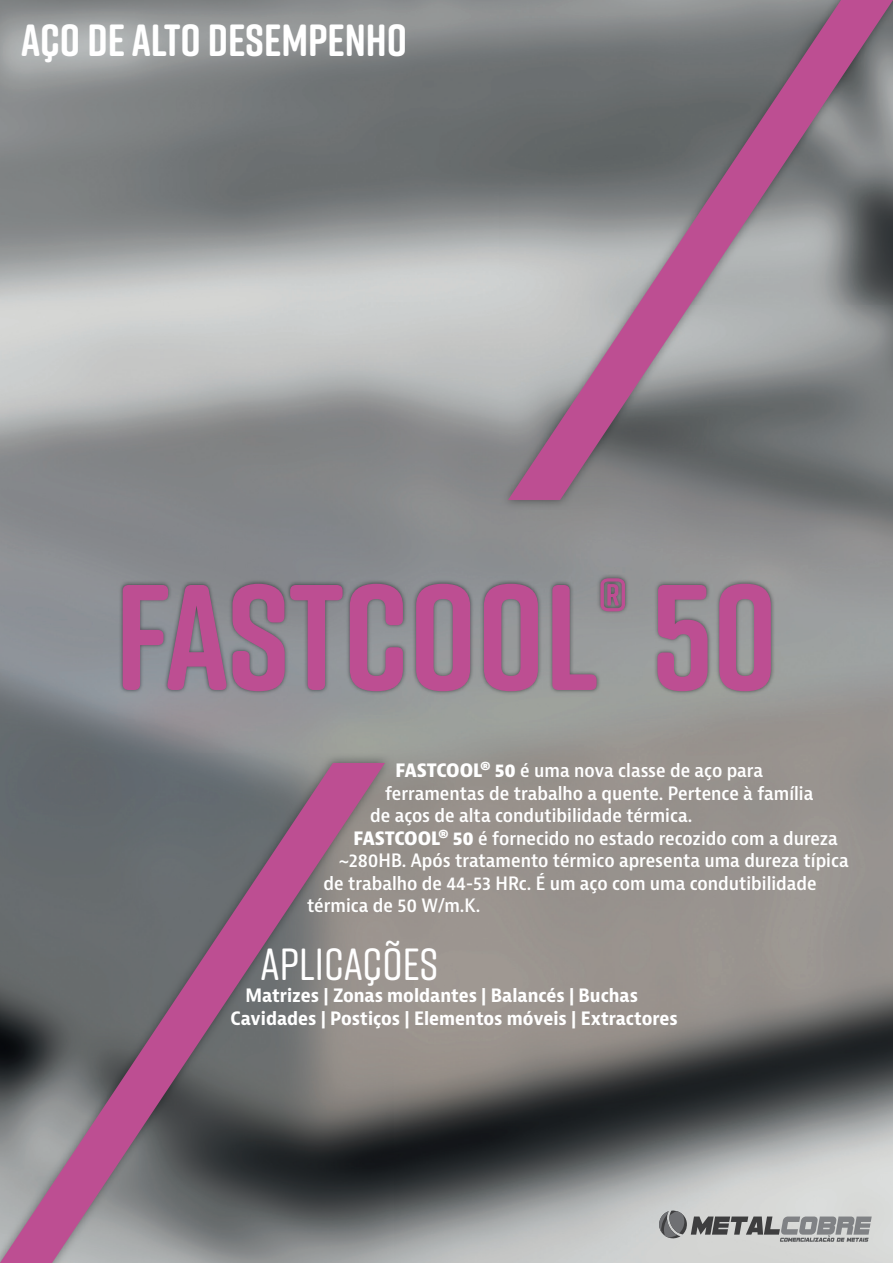
<style>
.page{position:relative;width:893px;height:1263px;background:#fff}
.page>*{position:absolute;margin:0;border:0;box-sizing:border-box;transform-origin:0 0}
.t1{font:700 150px "Rift Soft";color:#bd4e92}
.t2{font:700 45px "Rift Soft";color:#fff}
.t3{font:500 45px "Rift Soft";color:#fff}
.t4{font:600 condensed 18px "Bernina Sans";color:#fff}
.t5{font:700 condensed 18px/22.5px "Bernina Sans";color:#fff}
.s1{font-weight:700}
</style>
<div class="page">
<img style="left:0;top:0;width:893px;height:1263px">
<img style="left:500px;top:0;width:393px;height:510px">
<svg style="left:508px;top:0;width:385px;height:500px;background:#8b7f89"></svg>
<img style="left:0;top:754px;width:393px;height:509px">
<svg style="left:0;top:763px;width:385px;height:500px;background:#776a74"></svg>
<img style="left:118px;top:574px;width:657px;height:121px">
<svg style="left:657px;top:1210px;width:215px;height:32px;background:#a1a2a2"></svg>
<h2 class="t2" style="left:21px;top:8px;width:387px">AÇO DE ALTO DESEMPENHO</h2>
<h1 class="t1" style="left:115px;top:530px;width:664px">FASTCOOL<sup>®</sup> 50</h1>
<p class="t4" style="left:396px;top:759px;width:369px"><span class="s1">FASTCOOL® 50</span> é uma nova classe de aço para</p>
<p class="t4" style="left:385px;top:782px;width:430px">ferramentas de trabalho a quente. Pertence à família</p>
<p class="t4" style="left:370px;top:804px;width:324px">de aços de alta condutibilidade térmica.</p>
<p class="t4" style="left:354px;top:827px;width:486px"><span class="s1">FASTCOOL® 50</span> é fornecido no estado recozido com a dureza</p>
<p class="t4" style="left:339px;top:849px;width:512px">~280HB. Após tratamento térmico apresenta uma dureza típica</p>
<p class="t4" style="left:324px;top:872px;width:495px">de trabalho de 44-53 HRc. É um aço com uma condutibilidade</p>
<p class="t4" style="left:307px;top:894px;width:175px">térmica de 50 W/m.K.</p>
<h2 class="t3" style="left:261px;top:932px;width:179px">APLICAÇÕES</h2>
<p class="t5" style="left:231px;top:985px;width:449px;text-indent:15px">Matrizes | Zonas moldantes | Balancés | Buchas<br>Cavidades | Postiços | Elementos móveis | Extractores</p>
</div>
